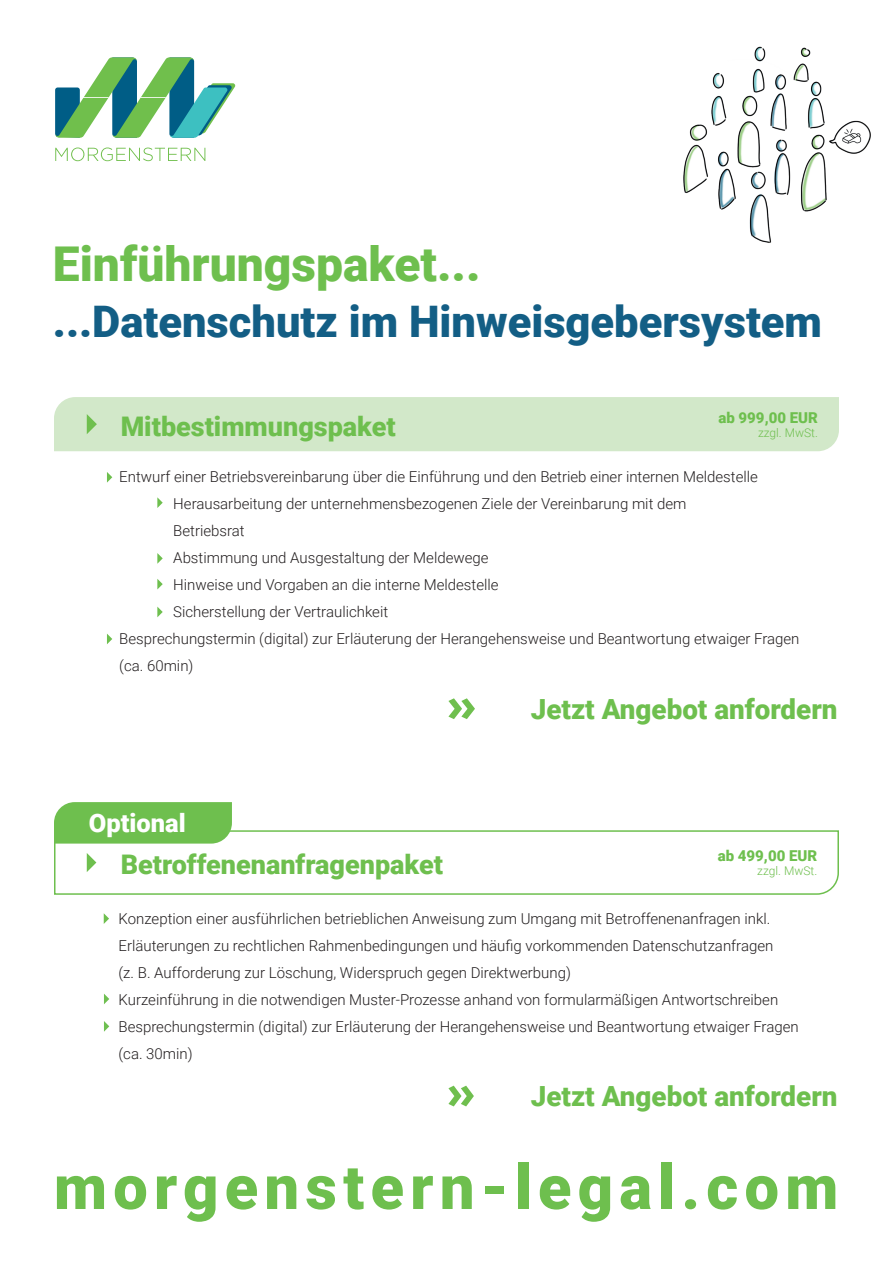
<style>
.page{position:relative;width:893px;height:1263px;background:#fff}
.page>*{position:absolute;margin:0;border:0;box-sizing:border-box;transform-origin:0 0}
.t1{font:900 61.5px "Roboto";letter-spacing:.1em;color:#6ebf4e}
.t2{font:900 48px "Roboto";color:#6ebf4e}
.t3{font:900 43.5px "Roboto";color:#135e85}
.t4{font:900 27.75px "Roboto";color:#6ebf4e}
.t5{font:900 27px "Roboto";color:#6ebf4e}
.t6{font:900 25.5px "Roboto";color:#fff}
.t7{font:300 15px/27px "Roboto";color:#231f20}
.t8{font:900 15px "Roboto";color:#6ebf4e}
.t9{font:300 12px "Roboto";color:#6ebf4e}
</style>
<div class="page">
<div style="left:54px;top:397px;width:785px;height:54px;background:#d2e8c9"></div>
<svg style="left:107px;top:472px;width:5px;height:11px"></svg>
<svg style="left:157px;top:497px;width:6px;height:11px"></svg>
<svg style="left:107px;top:634px;width:5px;height:10px"></svg>
<svg style="left:157px;top:553px;width:6px;height:11px"></svg>
<svg style="left:157px;top:579px;width:6px;height:10px"></svg>
<svg style="left:157px;top:607px;width:6px;height:10px"></svg>
<svg style="left:448px;top:698px;width:27px;height:21px"></svg>
<svg style="left:54px;top:830px;width:785px;height:65px"></svg>
<svg style="left:87px;top:853px;width:9px;height:19px"></svg>
<svg style="left:104px;top:913px;width:5px;height:11px"></svg>
<svg style="left:104px;top:994px;width:5px;height:10px"></svg>
<svg style="left:104px;top:1021px;width:5px;height:11px"></svg>
<svg style="left:448px;top:1086px;width:26px;height:20px"></svg>
<div style="left:54px;top:802px;width:178px;height:41px;background:#6ebf4e"></div>
<svg style="left:55px;top:57px;width:180px;height:81px"></svg>
<svg style="left:55px;top:148px;width:150px;height:13px"></svg>
<img style="left:683px;top:46px;width:188px;height:197px">
<h2 class="t2" style="left:53px;top:231px;width:429px">Einführungspaket...</h2>
<h3 class="t3" style="left:53px;top:291px;width:771px">...Datenschutz im Hinweisgebersystem</h3>
<h3 class="t5" style="left:121px;top:407px;width:277px">Mitbestimmungspaket</h3>
<p class="t8" style="left:718px;top:407px;width:101px">ab 999,00 EUR</p>
<p class="t9" style="left:758px;top:424px;width:61px">zzgl. MwSt.</p>
<p class="t7" style="left:119px;top:463px;width:640px">Entwurf einer Betriebsvereinbarung über die Einführung und den Betrieb einer internen Meldestelle</p>
<p class="t7" style="left:173px;top:490px;width:515px">Herausarbeitung der unternehmensbezogenen Ziele der Vereinbarung mit dem</p>
<p class="t7" style="left:173px;top:517px;width:73px">Betriebsrat</p>
<p class="t7" style="left:173px;top:544px;width:317px">Abstimmung und Ausgestaltung der Meldewege</p>
<p class="t7" style="left:173px;top:571px;width:327px">Hinweise und Vorgaben an die interne Meldestelle</p>
<p class="t7" style="left:173px;top:598px;width:216px">Sicherstellung der Vertraulichkeit</p>
<p class="t7" style="left:119px;top:625px;width:682px">Besprechungstermin (digital) zur Erläuterung der Herangehensweise und Beantwortung etwaiger Fragen</p>
<p class="t7" style="left:119px;top:652px;width:76px">(ca. 60min)</p>
<h3 class="t4" style="left:531px;top:690px;width:308px">Jetzt Angebot anfordern</h3>
<h3 class="t6" style="left:89px;top:805px;width:98px">Optional</h3>
<h3 class="t5" style="left:121px;top:846px;width:324px">Betroffenenanfragenpaket</h3>
<p class="t8" style="left:718px;top:845px;width:101px">ab 499,00 EUR</p>
<p class="t9" style="left:757px;top:863px;width:61px">zzgl. MwSt.</p>
<p class="t7" style="left:119px;top:904px;width:682px">Konzeption einer ausführlichen betrieblichen Anweisung zum Umgang mit Betroffenenanfragen inkl.<br>Erläuterungen zu rechtlichen Rahmenbedingungen und häufig vorkommenden Datenschutzanfragen<br>(z. B. Aufforderung zur Löschung, Widerspruch gegen Direktwerbung)<br>Kurzeinführung in die notwendigen Muster-Prozesse anhand von formularmäßigen Antwortschreiben Besprechungstermin (digital) zur Erläuterung der Herangehensweise und Beantwortung etwaiger Fragen (ca. 30min)</p>
<h3 class="t4" style="left:531px;top:1077px;width:308px">Jetzt Angebot anfordern</h3>
<h1 class="t1" style="left:54px;top:1144px;width:786px">morgenstern-legal.com</h1>
</div>
